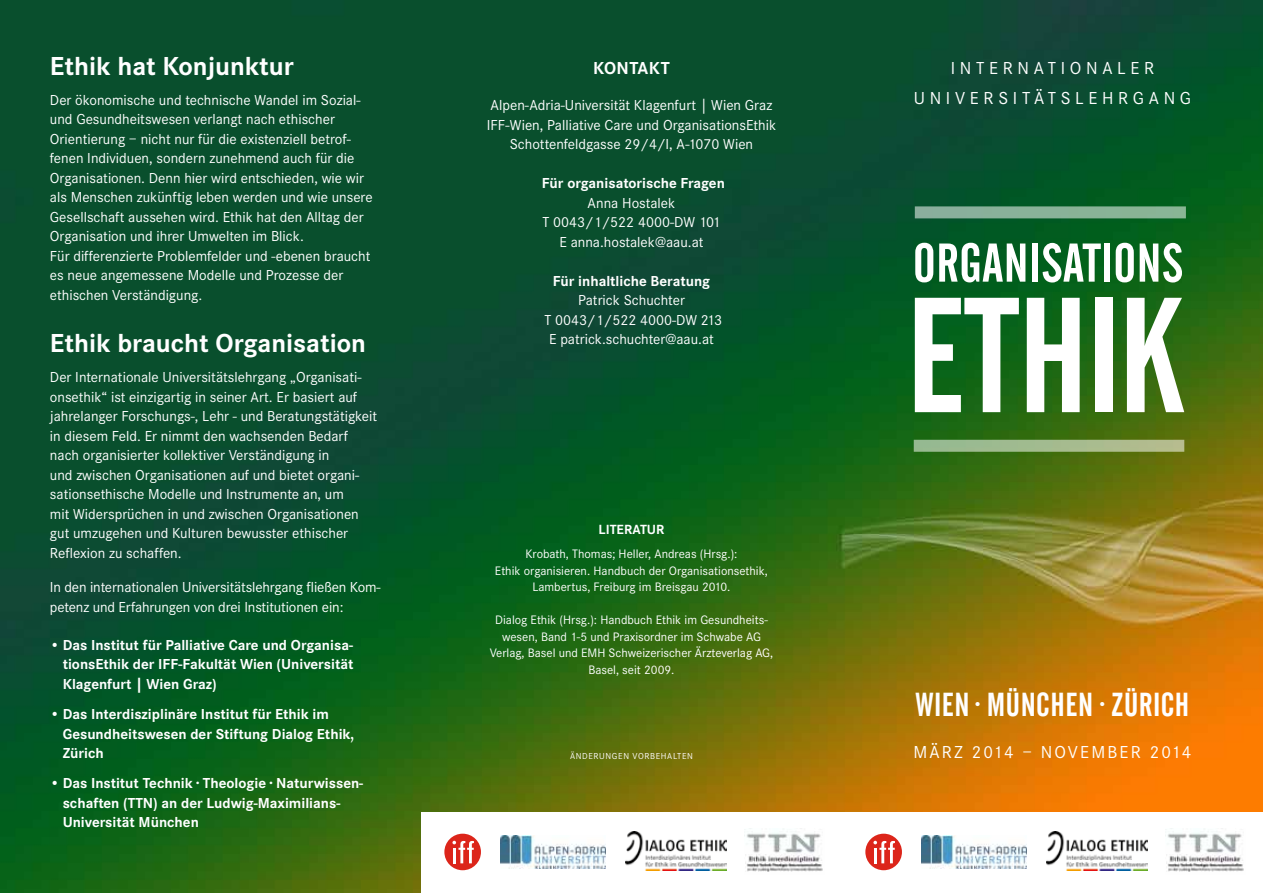
<style>
.page{position:relative;width:1263px;height:893px;background:#fff}
.page>*{position:absolute;margin:0;border:0;box-sizing:border-box;transform-origin:0 0}
.t1{font:162px "Alternate Gothic No 2 BT";letter-spacing:-.01em;color:#fff}
.t2{font:54px "Alternate Gothic No 2 BT";letter-spacing:.01em;color:#fff}
.t3{font:33px "Alternate Gothic No 2 BT";letter-spacing:.015em;color:#fff}
.t4{font:700 27px "Corporate S";color:#fff}
.t5{font:18px "Corporate S";letter-spacing:.065em;color:#fff}
.t6{font:700 18px "Corporate S";color:#fff}
.t7{font:15px/19.5px "Corporate S";color:#fff}
.t8{font:700 15px/19.5px "Corporate S";color:#fff}
.t9{font:700 13.8px "Corporate S";color:#fff}
.t10{font:12.75px/16.5px "Corporate S";color:#fff;text-align:center}
.t11{font:9px "Corporate S";letter-spacing:.07em;color:#fff}
</style>
<div class="page">
<img style="left:0;top:0;width:1263px;height:893px">
<div style="left:421px;top:812px;width:842px;height:81px;background:#fff"></div>
<img style="left:500px;top:835px;width:105px;height:34px">
<img style="left:625px;top:831px;width:101px;height:39px">
<img style="left:745px;top:828px;width:78px;height:44px">
<div style="left:444px;top:834px;width:37px;height:36px;background:#dc251a;border-radius:50%"></div>
<svg style="left:452px;top:841px;width:22px;height:22px"></svg>
<img style="left:921px;top:835px;width:105px;height:34px">
<img style="left:1046px;top:831px;width:101px;height:39px">
<img style="left:1166px;top:828px;width:78px;height:44px">
<div style="left:865px;top:834px;width:37px;height:36px;background:#dc251a;border-radius:50%"></div>
<svg style="left:873px;top:841px;width:22px;height:22px"></svg>
<svg style="left:914px;top:440px;width:270px;height:12px;fill:#a2bb8f"></svg>
<div style="left:915px;top:206px;width:271px;height:12px;background:#89b299"></div>
<h3 class="t4" style="left:50px;top:50px;width:246px">Ethik hat Konjunktur</h3>
<p class="t7" style="left:50px;top:90px;width:324px">Der ökonomische und technische Wandel im Sozial&shy;und Gesundheitswesen verlangt nach ethischer Orientierung – nicht nur für die existenziell betrof&shy;fenen Individuen, sondern zunehmend auch für die Organisationen. Denn hier wird entschieden, wie wir als Menschen zukünftig leben werden und wie unsere Gesellschaft aussehen wird. Ethik hat den Alltag der Organisation und ihrer Umwelten im Blick.<br>Für differenzierte Problemfelder und -ebenen braucht es neue angemessene Modelle und Prozesse der ethischen Verständigung.</p>
<h3 class="t4" style="left:50px;top:328px;width:318px">Ethik braucht Organisation</h3>
<p class="t7" style="left:50px;top:368px;width:329px">Der Internationale Universitätslehrgang „Organisati&shy;onsethik“ ist einzigartig in seiner Art. Er basiert auf jahrelanger Forschungs-, Lehr - und Beratungstätigkeit in diesem Feld. Er nimmt den wachsenden Bedarf nach organisierter kollektiver Verständigung in<br>und zwischen Organisationen auf und bietet organi&shy;sationsethische Modelle und Instrumente an, um<br>mit Widersprüchen in und zwischen Organisationen gut umzugehen und Kulturen bewusster ethischer Reflexion zu schaffen.</p>
<p class="t7" style="left:50px;top:578px;width:332px">In den internationalen Universitätslehrgang fließen Kom&shy;petenz und Erfahrungen von drei Institutionen ein:</p>
<p class="t8" style="left:63px;top:635px;width:292px;text-align:justify;text-indent:-13px">• Das Institut für Palliative Care und Organisa&shy;tionsEthik der IFF-Fakultät Wien (Universität Klagenfurt | Wien Graz)</p>
<p class="t8" style="left:63px;top:704px;width:293px;text-indent:-13px">• Das Interdisziplinäre Institut für Ethik im<br>Gesundheitswesen der Stiftung Dialog Ethik,<br>Zürich</p>
<p class="t8" style="left:63px;top:773px;width:302px;text-indent:-13px">• Das Institut Technik · Theologie · Naturwissen&shy;schaften (TTN) an der Ludwig-Maximilians-<br>Universität München</p>
<p class="t6" style="left:593px;top:58px;width:67px">Kontakt</p>
<p class="t7" style="left:487px;top:96px;width:291px;text-align:center">Alpen-Adria-Universität Klagenfurt | Wien Graz<br>IFF-Wien, Palliative Care und OrganisationsEthik<br>Schottenfeldgasse 29/4/I, A-1070 Wien</p>
<p class="t8" style="left:542px;top:174px;width:185px">Für organisatorische Fragen</p>
<p class="t7" style="left:542px;top:193px;width:179px;text-align:center">Anna Hostalek<br>T 0043/1/522 4000-DW 101<br>E anna.hostalek@aau.at</p>
<p class="t8" style="left:553px;top:271px;width:159px">Für inhaltliche Beratung</p>
<p class="t7" style="left:545px;top:291px;width:179px;text-align:center">Patrick Schuchter<br>T 0043/1/522 4000-DW 213<br>E patrick.schuchter@aau.at</p>
<p class="t9" style="left:599px;top:522px;width:64px">Literatu r</p>
<p class="t10" style="left:495px;top:546px;width:274px">Krobath, Thomas; Heller, Andreas (Hrsg.):<br>Ethik organisieren. Handbuch der Organisationsethik,<br>Lambertus, Freiburg im Breisgau 2010.</p>
<p class="t10" style="left:490px;top:612px;width:285px">Dialog Ethik (Hrsg.): Handbuch Ethik im Gesundheits&shy;wesen, Band 1-5 und Praxisordner im Schwabe AG Verlag, Basel und EMH Schweizerischer Ärzteverlag AG, Basel, seit 2009.</p>
<p class="t11" style="left:570px;top:751px;width:124px">ÄNDERUNGEN VORBEHALTEN</p>
<p class="t5" style="left:951px;top:58px;width:24px">I nternationaler</p>
<p class="t5" style="left:914px;top:88px;width:31px">U niversitätslehrgang</p>
<h2 class="t2" style="left:913px;top:233px;width:272px">ORGANISATIONS</h2>
<h1 class="t1" style="left:906px;top:266px;width:280px">ETHIK</h1>
<h3 class="t3" style="left:915px;top:686px;width:275px">WIEN · MÜNCHEN · ZÜRICH</h3>
<p class="t5" style="left:913px;top:742px;width:14px">mär</p>
<p class="t5" style="left:954px;top:742px;width:100px">z 2014 – november</p>
<p class="t5" style="left:1150px;top:742px;width:43px">2014</p>
</div>
